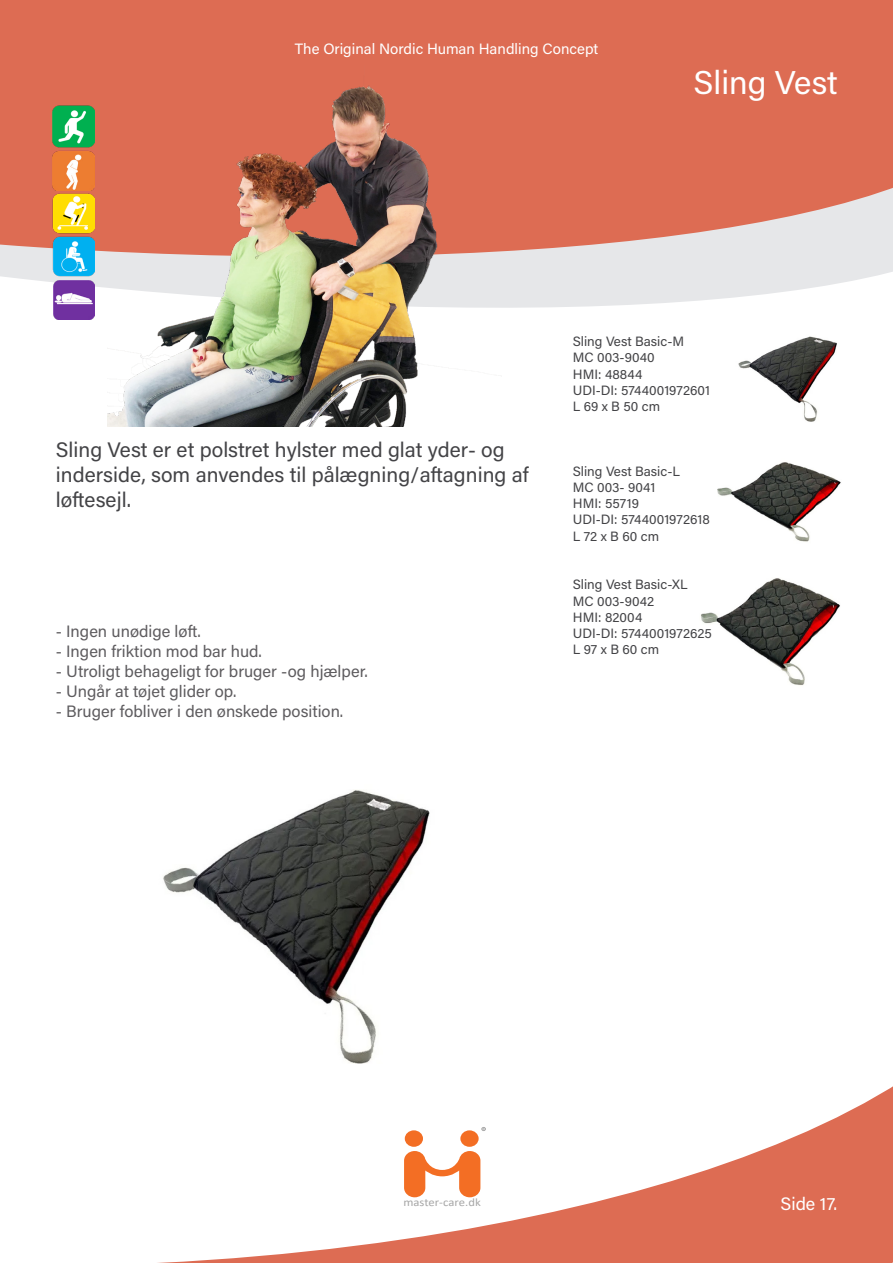
<style>
.page{position:relative;width:893px;height:1263px;background:#fff}
.page>*{position:absolute;margin:0;border:0;box-sizing:border-box;transform-origin:0 0}
.t1{font:33px "Acumin Variable Concept";color:#fff}
.t2{font:21px/25.2px "Acumin Variable Concept";color:#434346}
.t3{font:18px "Acumin Variable Concept";color:#fff}
.t4{font:16.5px "Acumin Variable Concept";color:#5e5c5f}
.t5{font:15px "Acumin Variable Concept";color:#fff}
.t6{font:13.5px "Acumin Variable Concept";color:#434346}
.t7{font:11.4px "Calibri";color:#a6a6a6;scale:1.11 1}
.t8{font:3.15px "Calibri";color:#7f7f7f;scale:1.11 1}
</style>
<div class="page">
<svg style="left:56px;top:282px;width:788px;height:38px"></svg>
<svg style="left:0;top:0;width:893px;height:282px;fill:#dd6c53"></svg>
<svg style="left:157px;top:1063px;width:736px;height:200px"></svg>
<img style="left:51px;top:190px;width:43px;height:86px">
<img style="left:48px;top:148px;width:46px;height:42px">
<img style="left:50px;top:104px;width:44px;height:45px">
<img style="left:53px;top:278px;width:42px;height:41px">
<img style="left:108px;top:65px;width:394px;height:362px">
<img style="left:738px;top:336px;width:99px;height:86px">
<img style="left:717px;top:462px;width:124px;height:80px">
<img style="left:701px;top:578px;width:139px;height:108px">
<img style="left:163px;top:790px;width:267px;height:273px">
<svg style="left:404px;top:1151px;width:76px;height:46px"></svg>
<div style="left:405px;top:1130px;width:18px;height:17px;background:#f36e24;border-radius:50%"></div>
<div style="left:460px;top:1130px;width:19px;height:17px;background:#f36e24;border-radius:50%"></div>
<svg style="left:482px;top:1127px;width:3px;height:4px"></svg>
<p class="t5" style="left:295px;top:38px;width:305px">The Original Nordic Human Handling Concept</p>
<p class="t1" style="left:694px;top:60px;width:146px">Sling Vest</p>
<p class="t2" style="left:56px;top:436px;width:474px">Sling Vest er et polstret hylster med glat yder- og inderside, som anvendes til pålægning/aftagning af løftesejl.</p>
<p class="t4" style="left:56px;top:620px;width:147px">- Ingen unødige løft.</p>
<p class="t4" style="left:56px;top:640px;width:208px">- Ingen friktion mod bar hud.</p>
<p class="t4" style="left:56px;top:660px;width:313px">- Utroligt behageligt for bruger -og hjælper.</p>
<p class="t4" style="left:56px;top:680px;width:182px">- Ungår at tøjet glider op.</p>
<p class="t4" style="left:56px;top:699px;width:289px">- Bruger fobliver i den ønskede position.</p>
<p class="t6" style="left:573px;top:332px;width:113px">Sling Vest Basic-M</p>
<p class="t6" style="left:573px;top:348px;width:84px">MC 003-9040</p>
<p class="t6" style="left:573px;top:365px;width:71px">HMI: 48844</p>
<p class="t6" style="left:573px;top:381px;width:139px">UDI-DI: 5744001972601</p>
<p class="t6" style="left:573px;top:397px;width:89px">L 69 x B 50 cm</p>
<p class="t6" style="left:573px;top:462px;width:109px">Sling Vest Basic-L</p>
<p class="t6" style="left:573px;top:478px;width:84px">MC 003- 9041</p>
<p class="t6" style="left:573px;top:494px;width:68px">HMI: 55719</p>
<p class="t6" style="left:573px;top:510px;width:139px">UDI-DI: 5744001972618</p>
<p class="t6" style="left:573px;top:527px;width:88px">L 72 x B 60 cm</p>
<p class="t6" style="left:573px;top:575px;width:117px">Sling Vest Basic-XL</p>
<p class="t6" style="left:573px;top:591px;width:83px">MC 003-9042</p>
<p class="t6" style="left:573px;top:608px;width:71px">HMI: 82004</p>
<p class="t6" style="left:573px;top:624px;width:140px">UDI-DI: 5744001972625</p>
<p class="t6" style="left:573px;top:640px;width:88px">L 97 x B 60 cm</p>
<p class="t8" style="left:483px;top:1127px;width:3px">R</p>
<p class="t7" style="left:403px;top:1194px;width:71px">master-care.dk</p>
<p class="t3" style="left:780px;top:1191px;width:58px">Side 17.</p>
</div>
